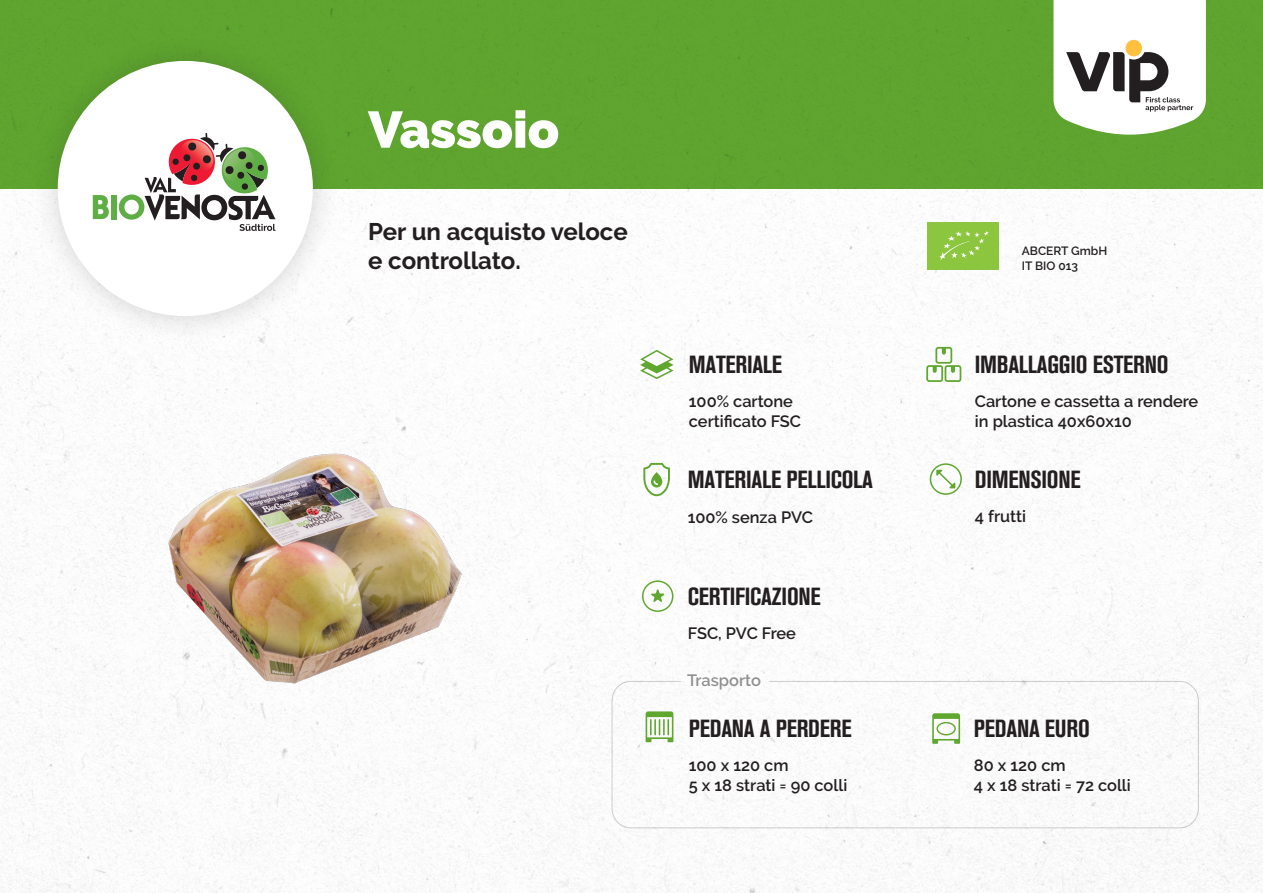
<style>
.page{position:relative;width:1263px;height:893px;background:#fff}
.page>*{position:absolute;margin:0;border:0;box-sizing:border-box;transform-origin:0 0}
.t1{font:900 51.3px "Raleway";color:#fff}
.t2{font:24.6px "Akzidenz Grotesk BQ Bd Cnd Alt";letter-spacing:-.01em;color:#231f20}
.t3{font:700 24px "Raleway";color:#231f20}
.t4{font:600 16.35px/19.6px "Raleway";color:#231f20}
.t5{font:600 16.35px "Raleway";letter-spacing:-.025em;color:#231f20}
.t6{font:600 12px "Raleway";color:#231f20}
</style>
<div class="page">
<img style="left:0;top:0;width:1263px;height:893px">
<div style="left:611px;top:681px;width:588px;height:147px;border:1px solid #231f20;border-radius:19px"></div>
<svg style="left:1053px;top:0;width:153px;height:135px"></svg>
<div style="left:30px;top:33px;width:311px;height:311px;background:#231f20;opacity:.2"></div>
<div style="left:58px;top:61px;width:255px;height:255px;background:#fff;border-radius:50%"></div>
<svg style="left:75px;top:119px;width:218px;height:112px"></svg>
<img style="left:71px;top:378px;width:488px;height:380px">
<svg style="left:926px;top:347px;width:35px;height:35px"></svg>
<svg style="left:643px;top:463px;width:27px;height:33px"></svg>
<svg style="left:646px;top:711px;width:27px;height:31px"></svg>
<svg style="left:642px;top:580px;width:31px;height:32px"></svg>
<svg style="left:932px;top:713px;width:28px;height:31px"></svg>
<svg style="left:930px;top:463px;width:32px;height:32px"></svg>
<svg style="left:640px;top:350px;width:33px;height:29px"></svg>
<div style="left:927px;top:222px;width:72px;height:48px;background:#8bc63e"></div>
<svg style="left:939px;top:231px;width:50px;height:29px"></svg>
<p class="t1" style="left:368px;top:100px;width:193px">Vassoio</p>
<p class="t3" style="left:368px;top:218px;width:261px">Per un acquisto veloce</p>
<p class="t3" style="left:368px;top:247px;width:154px">e controllato.</p>
<p class="t6" style="left:1022px;top:244px;width:87px">ABCERT GmbH</p>
<p class="t6" style="left:1022px;top:258px;width:58px">IT BIO 013</p>
<p class="t2" style="left:689px;top:350px;width:95px">MATERIALE</p>
<p class="t2" style="left:975px;top:350px;width:195px">IMBALLAGGIO ESTERNO</p>
<p class="t4" style="left:689px;top:391px;width:106px">100% cartone</p>
<p class="t4" style="left:689px;top:411px;width:114px">certificato FSC</p>
<p class="t4" style="left:975px;top:392px;width:225px">Cartone e cassetta a rendere in plastica 40x60x10</p>
<p class="t2" style="left:688px;top:466px;width:187px">MATERIALE PELLICOLA</p>
<p class="t4" style="left:688px;top:507px;width:127px">100% senza PVC</p>
<p class="t2" style="left:688px;top:582px;width:135px">CERTIFICAZIONE</p>
<p class="t2" style="left:975px;top:465px;width:107px">DIMENSIONE</p>
<p class="t4" style="left:975px;top:507px;width:53px">4 frutti</p>
<p class="t5" style="left:688px;top:624px;width:109px">FSC, PVC Free</p>
<p class="t4" style="left:687px;top:670px;width:75px">Trasporto</p>
<p class="t2" style="left:689px;top:714px;width:164px">PEDANA A PERDERE</p>
<p class="t2" style="left:974px;top:714px;width:117px">PEDANA EURO</p>
<p class="t4" style="left:689px;top:756px;width:101px">100 x 120 cm</p>
<p class="t4" style="left:689px;top:775px;width:160px">5 x 18 strati = 90 colli</p>
<p class="t4" style="left:974px;top:756px;width:93px">80 x 120 cm</p>
<p class="t4" style="left:974px;top:775px;width:158px">4 x 18 strati = 72 colli</p>
</div>
